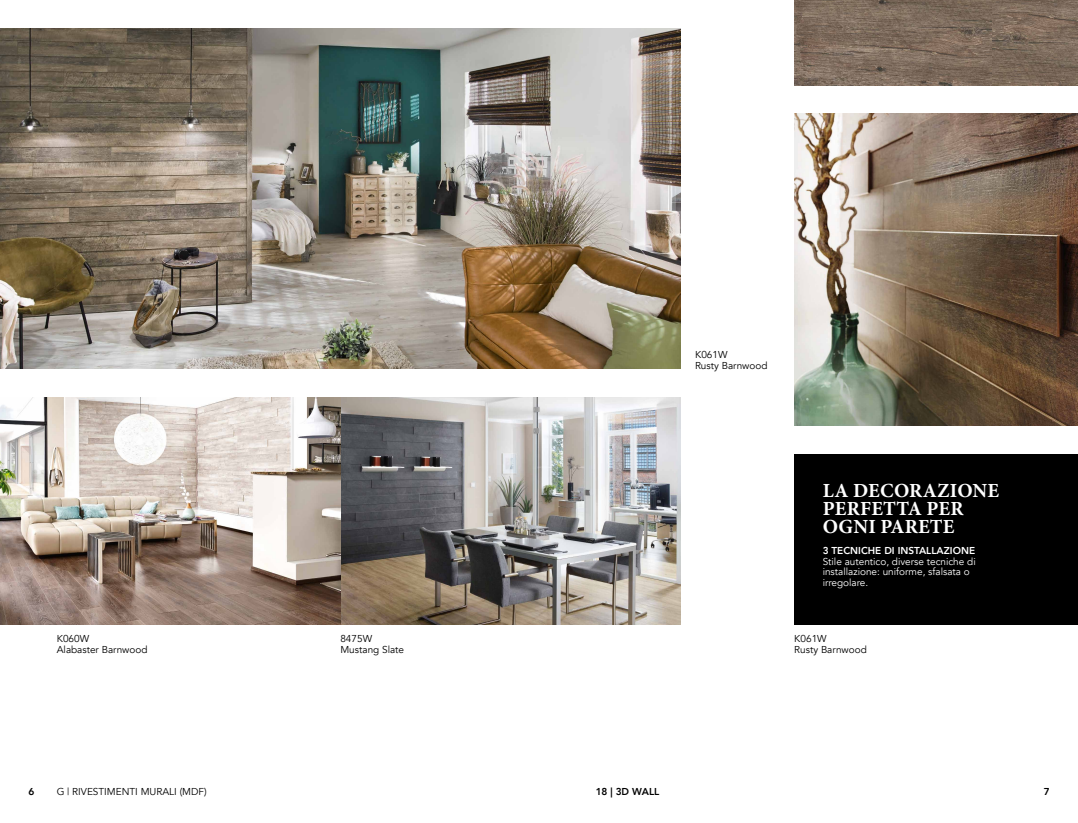
<style>
.page{position:relative;width:1078px;height:823px;background:#fff}
.page>*{position:absolute;margin:0;border:0;box-sizing:border-box;transform-origin:0 0}
.t1{font:700 20px/18px "Minion Pro";letter-spacing:.01em;color:#fff}
.t2{font:10px/10.5px "Avenir";color:#000}
.t3{font:10px/10.5px "Avenir";color:#fff}
.t4{font:800 10px "Avenir";color:#fff}
.t5{font:800 10px "Avenir";color:#000}
</style>
<div class="page">
<img style="left:0;top:397px;width:680px;height:227px">
<img style="left:0;top:28px;width:680px;height:341px">
<div style="left:794px;top:454px;width:283px;height:170px;background:#000"></div>
<img style="left:794px;top:0;width:283px;height:85px">
<img style="left:794px;top:113px;width:283px;height:312px">
<p class="t2" style="left:57px;top:633px;width:92px">K060W<br>Alabaster Barnwood</p>
<p class="t2" style="left:340px;top:633px;width:65px">8475W<br>Mustang Slate</p>
<p class="t2" style="left:694px;top:349px;width:74px">K061W<br>Rusty Barnwood</p>
<h1 class="t1" style="left:822px;top:482px;width:178px">LA DECORAZIONE<br>PERFETTA PER<br>OGNI PARETE</h1>
<p class="t4" style="left:822px;top:542px;width:154px">3 TECNICHE DI INSTALLAZIONE</p>
<p class="t3" style="left:822px;top:555px;width:154px">Stile autentico, diverse tecniche di installazione: uniforme, sfalsata o irregolare.</p>
<p class="t2" style="left:794px;top:633px;width:74px">K061W<br>Rusty Barnwood</p>
<p class="t2" style="left:57px;top:785px;width:151px">G | RIVESTIMENTI MURALI (MDF)</p>
<p class="t5" style="left:595px;top:782px;width:65px">18 | 3D WALL</p>
<p class="t5" style="left:28px;top:782px;width:7px">6</p>
<p class="t5" style="left:1043px;top:782px;width:7px">7</p>
</div>
